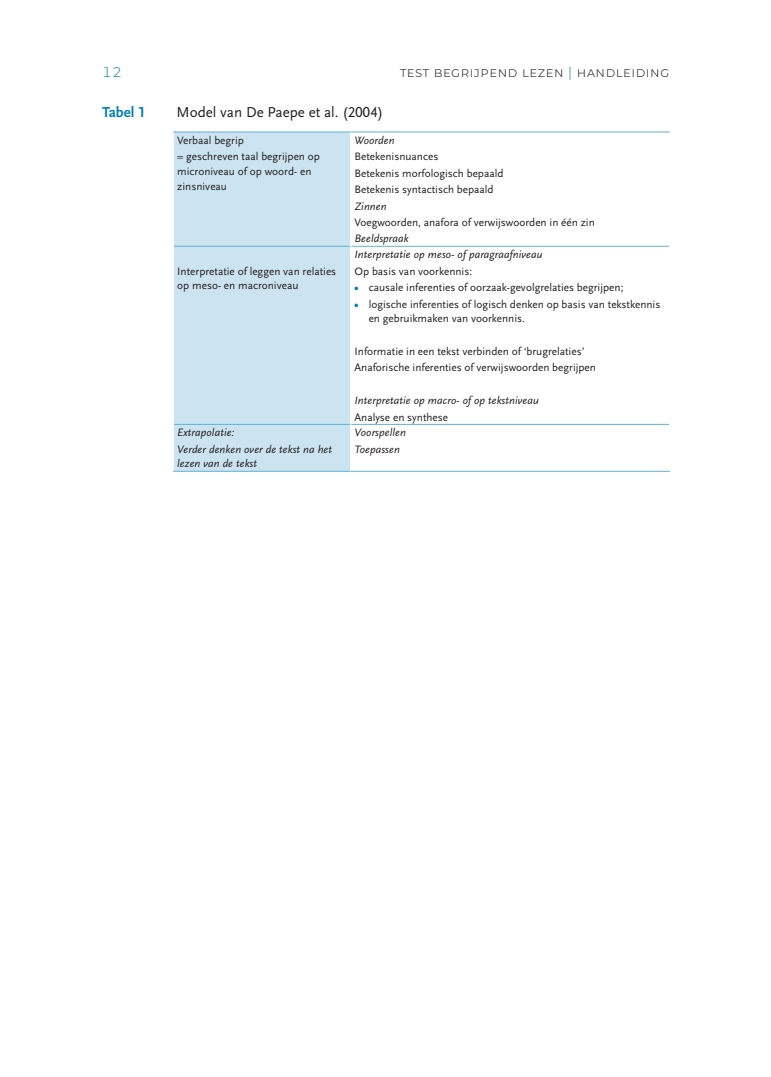
<style>
.page{position:relative;width:771px;height:1077px;background:#fff}
.page>*{position:absolute;margin:0;border:0;box-sizing:border-box;transform-origin:0 0}
.t1{font:15px "Scala Sans Pro";color:#231f20}
.t2{font:700 15px "Scala Sans Pro";color:#007fb2}
.t3{font:300 13.75px "Montserrat";letter-spacing:.04em;color:#231f20}
.t4{font:300 13.75px "Montserrat";color:#007fb2}
.t5{font:11.25px/16.4px "Scala Sans Pro";color:#231f20}
.t6{font:italic 11.25px/16.4px "Scala Sans Pro";letter-spacing:.01em;color:#231f20}
.s1{color:#007fb2}
.s2{font-weight:700;color:#007fb2}
</style>
<div class="page">
<div style="left:174px;top:133px;width:176px;height:338px;background:#cce4f1"></div>
<svg style="left:351px;top:245px;width:318px;height:226px"></svg>
<hr style="left:174px;top:246px;width:176px;height:1px;background:#5fb2d5">
<hr style="left:351px;top:246px;width:318px;height:1px;background:#5fb2d5">
<hr style="left:174px;top:424px;width:176px;height:1px;background:#5fb2d5">
<hr style="left:351px;top:424px;width:318px;height:1px;background:#5fb2d5">
<hr style="left:351px;top:132px;width:319px;height:1px;background:#5fb2d5">
<hr style="left:351px;top:471px;width:319px;height:1px;background:#5fb2d5">
<hr style="left:669px;top:132px;width:1px;height:114px;background:#fff">
<hr style="left:173px;top:132px;width:178px;height:1px;background:#5fb2d5">
<hr style="left:173px;top:471px;width:178px;height:1px;background:#5fb2d5">
<hr style="left:173px;top:132px;width:1px;height:114px;background:#fff">
<hr style="left:350px;top:132px;width:1px;height:114px;background:#fff">
<p class="t4" style="left:102px;top:63px;width:21px">12</p>
<p class="t3" style="left:400px;top:63px;width:271px">test begrijpend lezen <span class="s1">|</span> handleiding</p>
<h1 class="t2" style="left:102px;top:103px;width:45px">Tabel 1</h1>
<h1 class="t1" style="left:177px;top:103px;width:208px">Model van De Paepe et al. (2004)</h1>
<p class="t5" style="left:177px;top:132px;width:144px">Verbaal begrip<br>= geschreven taal begrijpen op</p>
<p class="t5" style="left:177px;top:164px;width:136px;line-height:14.6px">microniveau of op woord- en zinsniveau</p>
<p class="t6" style="left:354px;top:132px;width:42px">Woorden</p>
<p class="t5" style="left:354px;top:149px;width:150px">Betekenisnuances<br>Betekenis morfologisch bepaald<br>Betekenis syntactisch bepaald</p>
<p class="t6" style="left:354px;top:198px;width:33px">Zinnen</p>
<p class="t5" style="left:354px;top:214px;width:242px">Voegwoorden, anafora of verwijswoorden in één zin</p>
<p class="t6" style="left:354px;top:231px;width:56px">Beeldspraak</p>
<p class="t5" style="left:177px;top:264px;width:160px;line-height:14.6px">Interpretatie of leggen van relaties op meso- en macroniveau</p>
<p class="t6" style="left:177px;top:424px;width:156px">Extrapolatie:<br>Verder denken over de tekst na het</p>
<p class="t6" style="left:177px;top:456px;width:81px">lezen van de tekst</p>
<p class="t6" style="left:354px;top:246px;width:189px">Interpretatie op meso- of paragraafniveau</p>
<p class="t5" style="left:354px;top:263px;width:119px">Op basis van voorkennis:</p>
<p class="t5" style="left:354px;top:279px;width:270px"><span class="s2">•</span> causale inferenties of oorzaak-gevolgrelaties begrijpen;</p>
<p class="t5" style="left:369px;top:296px;width:293px;line-height:14.6px;text-indent:-14px"><span class="s2">•</span> logische inferenties of logisch denken op basis van tekstkennis en gebruikmaken van voorkennis.</p>
<p class="t5" style="left:354px;top:343px;width:243px">Informatie in een tekst verbinden of ‘brugrelaties’<br>Anaforische inferenties of verwijswoorden begrijpen</p>
<p class="t6" style="left:354px;top:392px;width:186px">Interpretatie op macro- of op tekstniveau</p>
<p class="t5" style="left:354px;top:409px;width:95px">Analyse en synthese</p>
<p class="t6" style="left:354px;top:424px;width:53px">Voorspellen<br>Toepassen</p>
</div>
